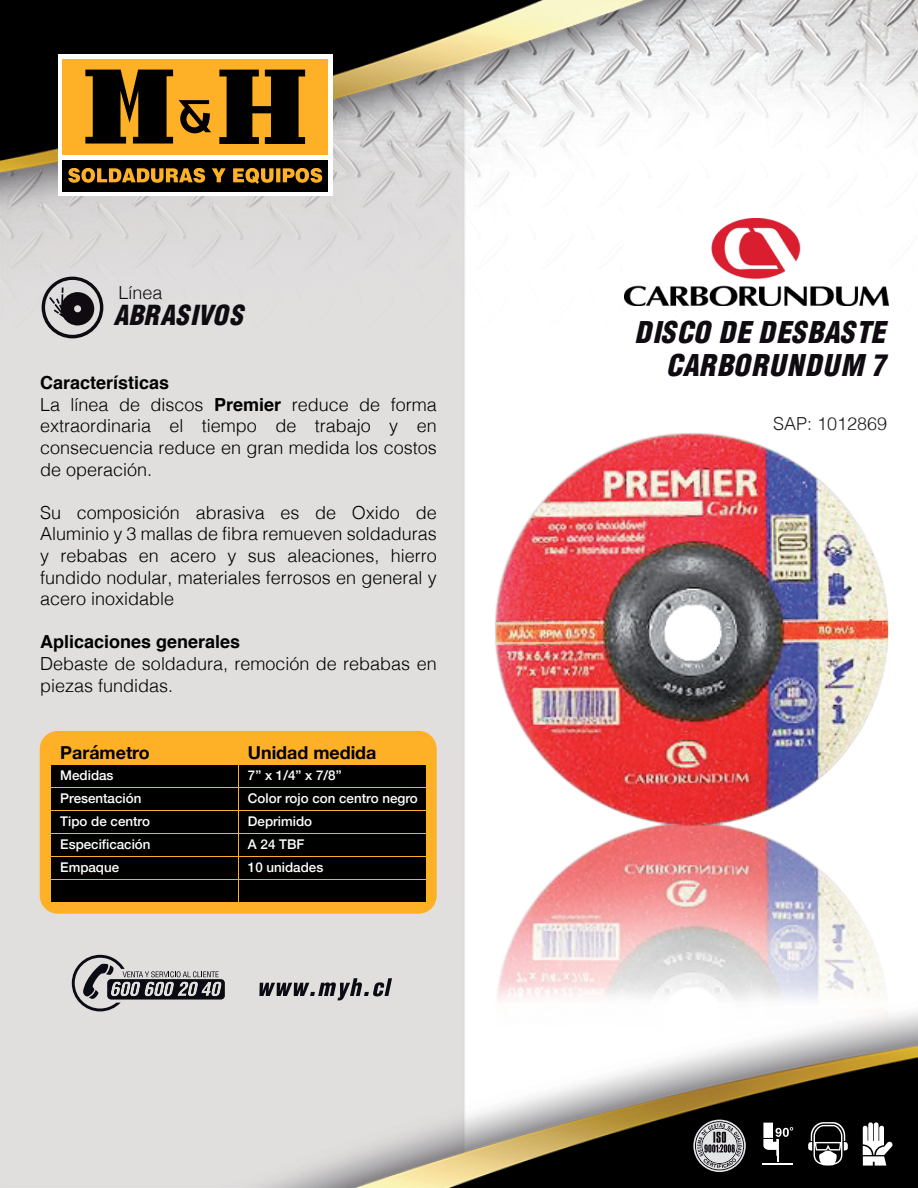
<style>
.page{position:relative;width:918px;height:1188px;background:#fff}
.page>*{position:absolute;margin:0;border:0;box-sizing:border-box;transform-origin:0 0}
.t1{font:italic 900 29.25px/33px "Switzerland Cond";color:#0f0b11;text-align:right}
.t2{font:italic 900 27px "Switzerland Cond";color:#0f0b11}
.t3{font:300 18px/21.6px "Helvetica";color:#000}
.t4{font:700 18px "Helvetica";color:#000}
.t5{font:300 18px "Helvetica";color:#231f20}
.t6{font:300 18px "Helvetica";color:#0f0b11}
.t7{font:700 17.85px "Helvetica Neue";color:#000}
.t8{font:500 13.35px/23px "Helvetica Neue";color:#fff}
.s1{font-weight:700}
</style>
<div class="page">
<img style="left:0;top:0;width:918px;height:1188px">
<div style="left:58px;top:54px;width:274px;height:142px;background:#fff"></div>
<div style="left:62px;top:160px;width:266px;height:31px;background:#000"></div>
<svg style="left:68px;top:168px;width:254px;height:16px"></svg>
<div style="left:62px;top:59px;width:266px;height:95px;background:#feb127"></div>
<svg style="left:85px;top:70px;width:88px;height:74px"></svg>
<svg style="left:219px;top:70px;width:86px;height:74px"></svg>
<svg style="left:179px;top:100px;width:32px;height:33px"></svg>
<svg style="left:72px;top:955px;width:153px;height:56px;background:#a1a0a2"></svg>
<svg style="left:259px;top:978px;width:133px;height:22px;background:#969698"></svg>
<svg style="left:42px;top:277px;width:61px;height:61px;background:#898689"></svg>
<img style="left:625px;top:218px;width:263px;height:87px">
<div style="left:40px;top:731px;width:397px;height:183px;background:#feb127;border-radius:18px"></div>
<div style="left:51px;top:766px;width:186px;height:21px;background:#000"></div>
<div style="left:51px;top:789px;width:186px;height:21px;background:#000"></div>
<div style="left:51px;top:812px;width:186px;height:21px;background:#000"></div>
<div style="left:51px;top:835px;width:186px;height:21px;background:#000"></div>
<div style="left:239px;top:766px;width:186px;height:21px;background:#000"></div>
<div style="left:239px;top:789px;width:186px;height:21px;background:#000"></div>
<div style="left:239px;top:812px;width:186px;height:21px;background:#000"></div>
<div style="left:239px;top:835px;width:186px;height:21px;background:#000"></div>
<div style="left:51px;top:858px;width:186px;height:21px;background:#000"></div>
<div style="left:239px;top:858px;width:186px;height:21px;background:#000"></div>
<div style="left:51px;top:881px;width:186px;height:21px;background:#000"></div>
<div style="left:239px;top:881px;width:186px;height:21px;background:#000"></div>
<img style="left:484px;top:422px;width:414px;height:766px">
<p class="t6" style="left:118px;top:278px;width:46px">Línea</p>
<h2 class="t2" style="left:113px;top:298px;width:132px">ABRASIVOS</h2>
<p class="t3" style="left:40px;top:371px;width:398px"><span class="s1">Características<br></span>La línea de discos <span class="s1">Premier</span> reduce de forma extraordinaria el tiempo de trabajo y en consecuencia reduce en gran medida los costos de operación.</p>
<p class="t3" style="left:40px;top:500px;width:398px;text-align:justify">Su composición abrasiva es de Oxido de Aluminio y 3 mallas de fibra remueven soldaduras y rebabas en acero y sus aleaciones, hierro fundido nodular, materiales ferrosos en general y acero inoxidable</p>
<p class="t4" style="left:40px;top:628px;width:202px">Aplicaciones generales</p>
<p class="t3" style="left:40px;top:652px;width:398px">Debaste de soldadura, remoción de rebabas en piezas fundidas.</p>
<p class="t7" style="left:60px;top:739px;width:91px">Parámetro</p>
<p class="t8" style="left:60px;top:762px;width:92px">Medidas<br>Presentación<br>Tipo de centro<br>Especificación</p>
<p class="t7" style="left:248px;top:739px;width:130px">Unidad medida</p>
<p class="t8" style="left:248px;top:762px;width:171px">7” x 1/4” x 7/8”<br>Color rojo con centro negro<br>Deprimido<br>A 24 TBF</p>
<p class="t8" style="left:60px;top:855px;width:61px">Empaque</p>
<p class="t8" style="left:248px;top:855px;width:77px">10 unidades</p>
<h1 class="t1" style="left:635px;top:316px;width:252px">DISCO DE DESBASTE<br>CARBORUNDUM 7</h1>
<p class="t5" style="left:773px;top:408px;width:116px">SAP: 1012869</p>
</div>
